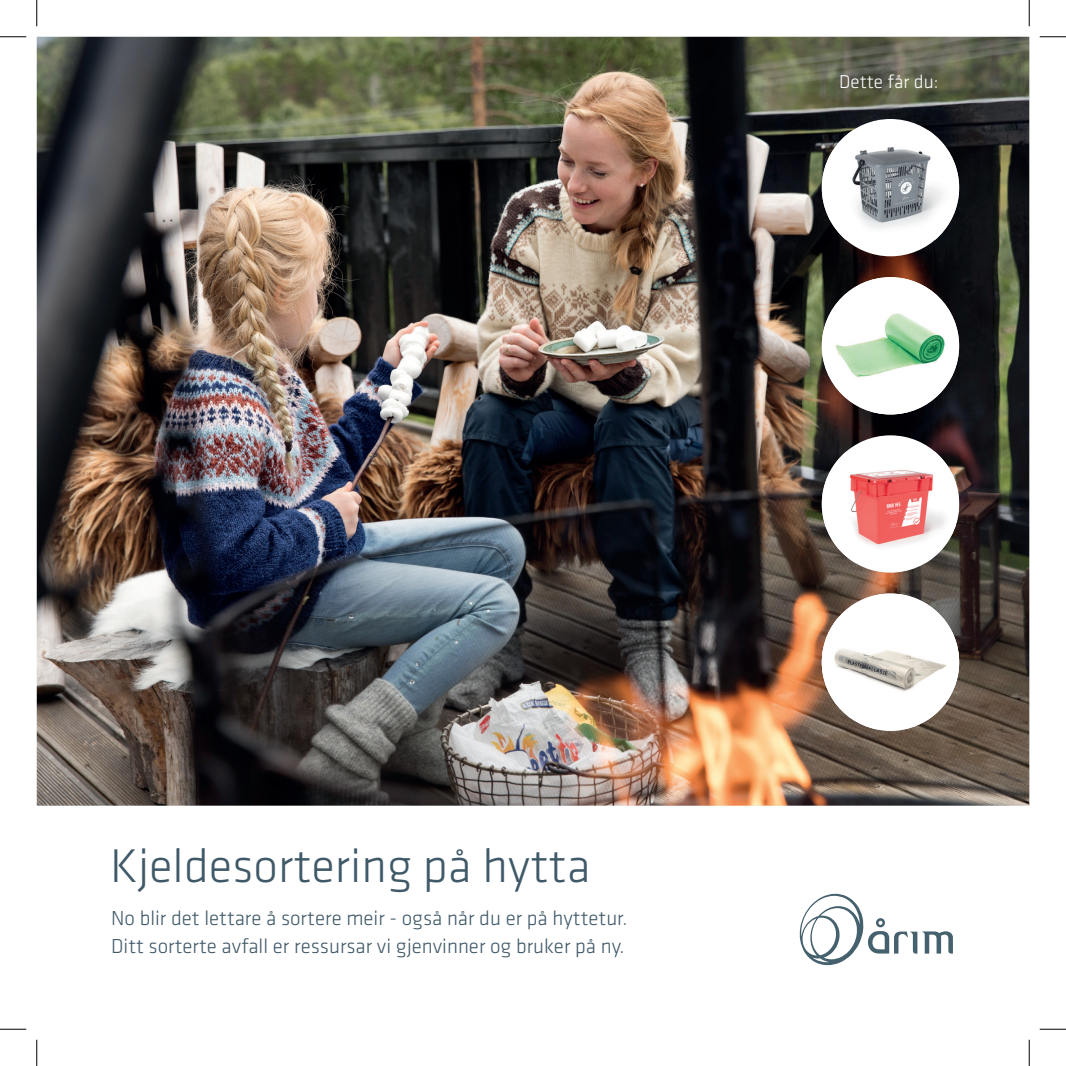
<style>
.page{position:relative;width:1066px;height:1066px;background:#fff}
.page>*{position:absolute;margin:0;border:0;box-sizing:border-box;transform-origin:0 0}
.t1{font:300 49px "Klavika Basic";color:#405968}
.t2{font:300 21px/28px "Klavika Basic";color:#405968}
.t3{font:300 19.25px "Klavika Basic";color:#fff}
</style>
<div class="page">
<img style="left:37px;top:37px;width:992px;height:768px">
<svg style="left:799px;top:894px;width:154px;height:71px"></svg>
<div style="left:822px;top:119px;width:137px;height:137px;background:#fff;border-radius:50%"></div>
<img style="left:822px;top:130px;width:137px;height:110px">
<img style="left:822px;top:277px;width:137px;height:137px;border-radius:69px">
<div style="left:822px;top:435px;width:137px;height:137px;background:#fff;border-radius:50%"></div>
<img style="left:822px;top:452px;width:137px;height:110px">
<div style="left:822px;top:593px;width:137px;height:138px;background:#fff;border-radius:50%"></div>
<img style="left:822px;top:617px;width:137px;height:52px">
<img style="left:822px;top:670px;width:3px;height:14px">
<img style="left:867px;top:669px;width:85px;height:52px">
<svg style="left:0;top:36px;width:26px;height:1px"></svg>
<svg style="left:1039px;top:36px;width:27px;height:1px"></svg>
<svg style="left:0;top:1029px;width:26px;height:1px"></svg>
<svg style="left:1039px;top:1029px;width:27px;height:1px"></svg>
<svg style="left:36px;top:0;width:1px;height:26px"></svg>
<svg style="left:36px;top:1039px;width:1px;height:27px"></svg>
<svg style="left:1029px;top:0;width:1px;height:26px"></svg>
<svg style="left:1029px;top:1039px;width:1px;height:27px"></svg>
<p class="t3" style="left:839px;top:70px;width:101px">Dette får du:</p>
<h1 class="t1" style="left:110px;top:836px;width:482px">Kjeldesortering på hytta</h1>
<p class="t2" style="left:111px;top:904px;width:518px">No blir det lettare å sortere meir - også når du er på hyttetur.<br>Ditt sorterte avfall er ressursar vi gjenvinner og bruker på ny.</p>
</div>
